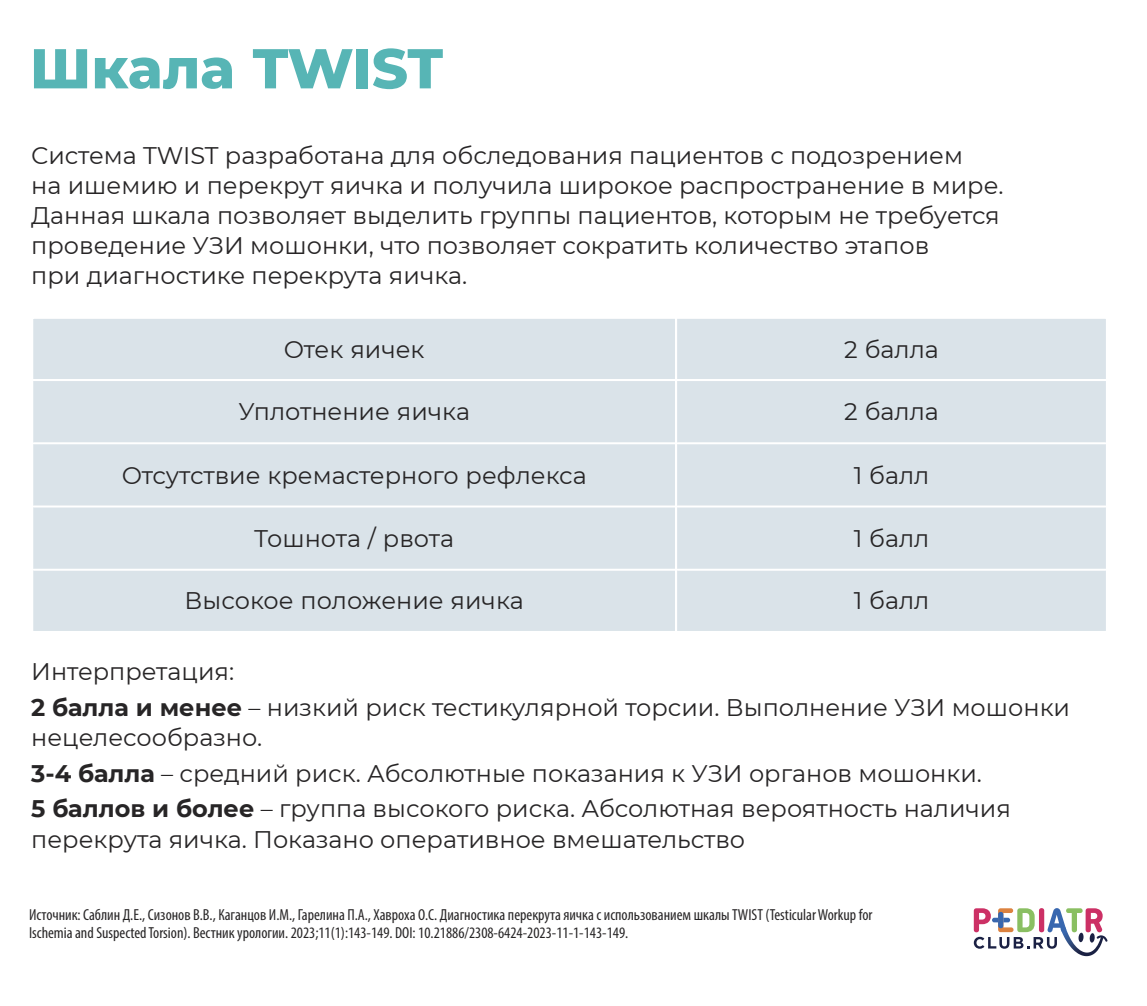
<style>
.page{position:relative;width:1147px;height:1006px;background:#fff}
.page>*{position:absolute;margin:0;border:0;box-sizing:border-box;transform-origin:0 0}
.t1{font:800 56px "Montserrat";letter-spacing:-.005em;color:#57b5b5}
.t2{font:24px/30px "Montserrat";color:#272526}
.t3{font:condensed 16px/18px "Myriad Pro";color:#272526}
.s1{font-weight:700}
</style>
<div class="page">
<svg style="left:974px;top:908px;width:133px;height:48px"></svg>
<svg style="left:1089px;top:932px;width:6px;height:10px"></svg>
<svg style="left:1078px;top:932px;width:6px;height:10px"></svg>
<div style="left:33px;top:319px;width:1073px;height:312px;background:#dae3e9"></div>
<hr style="left:675px;top:319px;width:2px;height:312px;background:#fff">
<hr style="left:33px;top:379px;width:642px;height:2px;background:#fff">
<hr style="left:677px;top:379px;width:429px;height:2px;background:#fff">
<hr style="left:33px;top:442px;width:642px;height:2px;background:#fff">
<hr style="left:677px;top:442px;width:429px;height:2px;background:#fff">
<hr style="left:33px;top:505px;width:642px;height:2px;background:#fff">
<hr style="left:677px;top:505px;width:429px;height:2px;background:#fff">
<hr style="left:33px;top:568px;width:642px;height:2px;background:#fff">
<hr style="left:677px;top:568px;width:429px;height:2px;background:#fff">
<h1 class="t1" style="left:30px;top:34px;width:415px">Шкала TWIST</h1>
<p class="t2" style="left:31px;top:141px;width:974px">Система TWIST разработана для обследования пациентов с подозрением<br>на ишемию и перекрут яичка и получила широкое распространение в мире.<br>Данная шкала позволяет выделить группы пациентов, которым не требуется проведение УЗИ мошонки, что позволяет сократить количество этапов<br>при диагностике перекрута яичка.</p>
<p class="t2" style="left:284px;top:334px;width:142px">Отек яичек</p>
<p class="t2" style="left:844px;top:334px;width:96px">2 балла</p>
<p class="t2" style="left:238px;top:396px;width:233px">Уплотнение яичка</p>
<p class="t2" style="left:844px;top:396px;width:96px">2 балла</p>
<p class="t2" style="left:122px;top:460px;width:466px">Отсутствие кремастерного рефлекса</p>
<p class="t2" style="left:854px;top:460px;width:77px">1 балл</p>
<p class="t2" style="left:254px;top:523px;width:201px">Тошнота / рвота</p>
<p class="t2" style="left:854px;top:523px;width:77px">1 балл</p>
<p class="t2" style="left:185px;top:585px;width:341px">Высокое положение яичка</p>
<p class="t2" style="left:854px;top:585px;width:77px">1 балл</p>
<p class="t2" style="left:31px;top:654px;width:1040px;line-height:35.6px">Интерпретация:<br><span class="s1">2 балла и менее</span> – низкий риск тестикулярной торсии. Выполнение УЗИ мошонки</p>
<p class="t2" style="left:31px;top:719px;width:981px;line-height:35.6px">нецелесообразно.<br><span class="s1">3-4 балла</span> – средний риск. Абсолютные показания к УЗИ органов мошонки.<br><span class="s1">5 баллов и более</span> – группа высокого риска. Абсолютная вероятность наличия</p>
<p class="t2" style="left:31px;top:823px;width:715px">перекрута яичка. Показано оперативное вмешательство</p>
<p class="t3" style="left:29px;top:905px;width:845px">Источник: Саблин Д.Е., Сизонов В.В., Каганцов И.М., Гарелина П.А., Хавроха О.С. Диагностика перекрута яичка с использованием шкалы TWIST (Testicular Workup for<br>Ischemia and Suspected Torsion). Вестник урологии. 2023;11(1):143-149. DOI: 10.21886/2308-6424-2023-11-1-143-149.</p>
</div>
